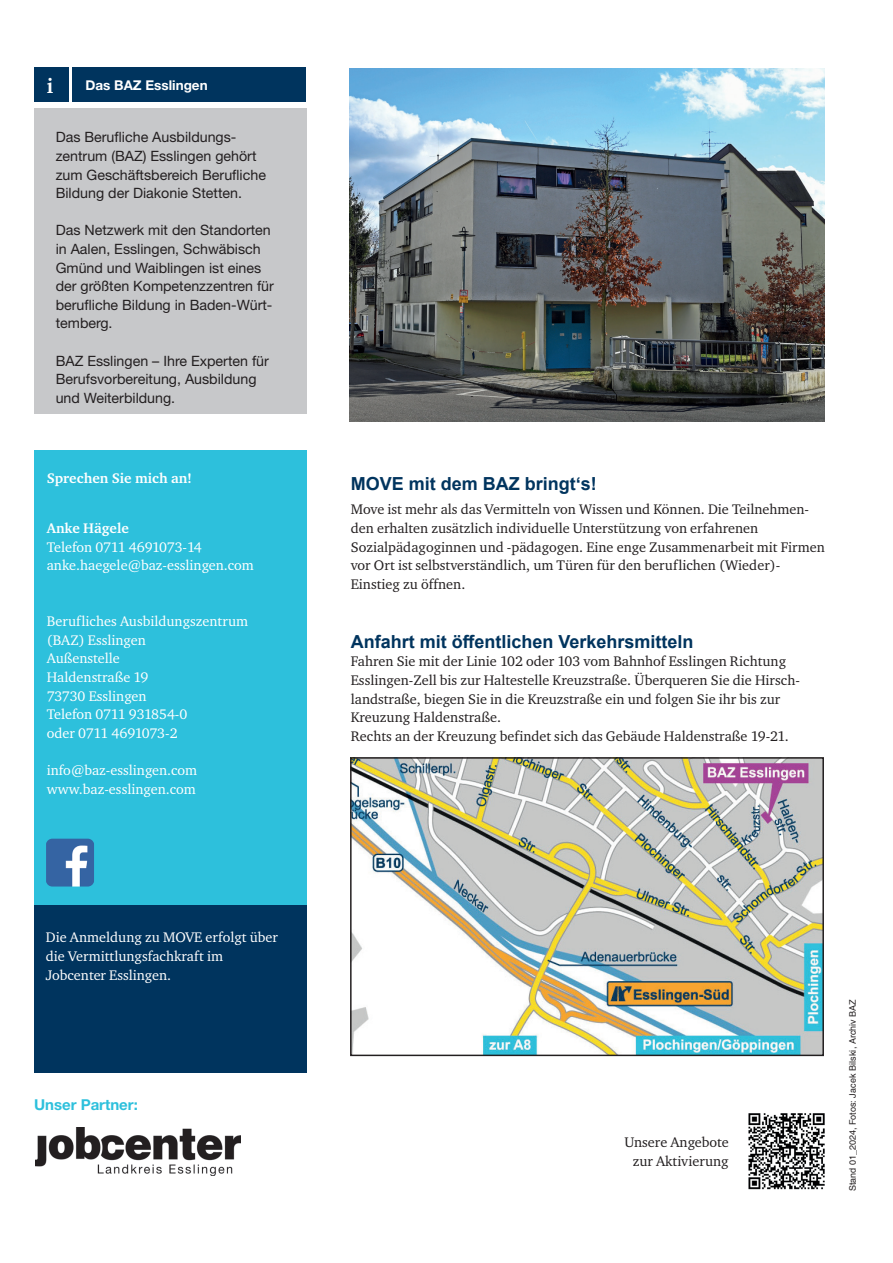
<style>
.page{position:relative;width:893px;height:1263px;background:#fff}
.page>*{position:absolute;margin:0;border:0;box-sizing:border-box;transform-origin:0 0}
.t1{font:700 21px "Charter ITC";color:#fff}
.t2{font:700 18px "Arial";color:#00345e}
.t3{font:700 15px "Helvetica Neue LT Std";color:#2dc0dc}
.t4{font:14.25px/18.6px "Charter ITC";color:#231f20}
.t5{font:14.25px/18.6px "Helvetica Neue LT Std";color:#231f20}
.t6{font:14.25px/18.6px "Charter ITC";color:#fff}
.t7{font:700 14.25px "Charter ITC";color:#fff}
.t8{font:700 13.5px "Helvetica Neue LT Std";color:#fff}
.t9{font:9px "Helvetica";color:#231f20}
</style>
<div class="page">
<div style="left:34px;top:450px;width:272px;height:558px;background:#2dc0dc"></div>
<div style="left:34px;top:905px;width:272px;height:167px;background:#00345e"></div>
<img style="left:46px;top:839px;width:48px;height:47px">
<img style="left:35px;top:1128px;width:205px;height:48px">
<img style="left:748px;top:1113px;width:77px;height:77px">
<div style="left:34px;top:108px;width:272px;height:306px;background:#c7c8ca"></div>
<div style="left:72px;top:68px;width:234px;height:34px;background:#00345e"></div>
<div style="left:34px;top:68px;width:34px;height:34px;background:#00345e"></div>
<img style="left:352px;top:759px;width:470px;height:295px">
<div style="left:350px;top:757px;width:474px;height:299px;border:1px solid #231f20"></div>
<img style="left:349px;top:68px;width:476px;height:353px">
<h1 class="t1" style="left:47px;top:73px;width:8px">i</h1>
<p class="t8" style="left:85px;top:77px;width:124px">Das BAZ Esslingen</p>
<p class="t5" style="left:56px;top:128px;width:212px">Das Berufliche Ausbildungs&shy;zentrum (BAZ) Esslingen gehört zum Geschäftsbereich Berufliche<br>Bildung der Diakonie Stetten.</p>
<p class="t5" style="left:56px;top:221px;width:220px">Das Netzwerk mit den Standorten in Aalen, Esslingen, Schwäbisch<br>Gmünd und Waiblingen ist eines der größten Kompetenzzentren für berufliche Bildung in Baden-Würt&shy;temberg.</p>
<p class="t5" style="left:56px;top:351px;width:215px">BAZ Esslingen – Ihre Experten für<br>Berufsvorbereitung, Ausbildung und Weiterbildung.</p>
<p class="t7" style="left:47px;top:469px;width:147px">Sprechen Sie mich an!</p>
<p class="t7" style="left:47px;top:519px;width:84px">Anke Hägele</p>
<p class="t6" style="left:47px;top:537px;width:209px">Telefon 0711 4691073-14 anke.haegele@baz-esslingen.com</p>
<p class="t6" style="left:47px;top:612px;width:203px">Berufliches Ausbildungszentrum (BAZ) Esslingen<br>Außenstelle<br>Haldenstraße 19<br>73730 Esslingen<br>Telefon 0711 931854-0<br>oder 0711 4691073-2</p>
<p class="t6" style="left:47px;top:760px;width:152px">info@baz-esslingen.com www.baz-esslingen.com</p>
<p class="t6" style="left:46px;top:928px;width:234px">Die Anmeldung zu MOVE erfolgt über die Vermittlungsfachkraft im<br>Jobcenter Esslingen.</p>
<p class="t3" style="left:34px;top:1095px;width:105px">Unser Partner:</p>
<p class="t2" style="left:351px;top:471px;width:248px">MOVE mit dem BAZ bringt‘s!</p>
<p class="t4" style="left:351px;top:500px;width:476px">Move ist mehr als das Vermitteln von Wissen und Können. Die Teilnehmen&shy;den erhalten zusätzlich individuelle Unterstützung von erfahrenen Sozialpädagoginnen und -pädagogen. Eine enge Zusammenarbeit mit Firmen vor Ort ist selbstverständlich, um Türen für den beruflichen (Wieder)- Einstieg zu öffnen.</p>
<p class="t2" style="left:351px;top:629px;width:344px">Anfahrt mit öffentlichen Verkehrsmitteln</p>
<p class="t4" style="left:351px;top:652px;width:451px">Fahren Sie mit der Linie 102 oder 103 vom Bahnhof Esslingen Richtung Esslingen-Zell bis zur Haltestelle Kreuzstraße. Überqueren Sie die Hirsch&shy;landstraße, biegen Sie in die Kreuzstraße ein und folgen Sie ihr bis zur Kreuzung Haldenstraße.<br>Rechts an der Kreuzung befindet sich das Gebäude Haldenstraße 19-21.</p>
<p class="t4" style="left:625px;top:1132px;width:106px;text-align:center">Unsere Angebote zur Aktivierung</p>
<p class="t9" style="left:847px;top:1191px;width:193px;rotate:-90deg">Stand 01_2024, Fotos: Jacek Bilski, Archiv BAZ</p>
</div>
